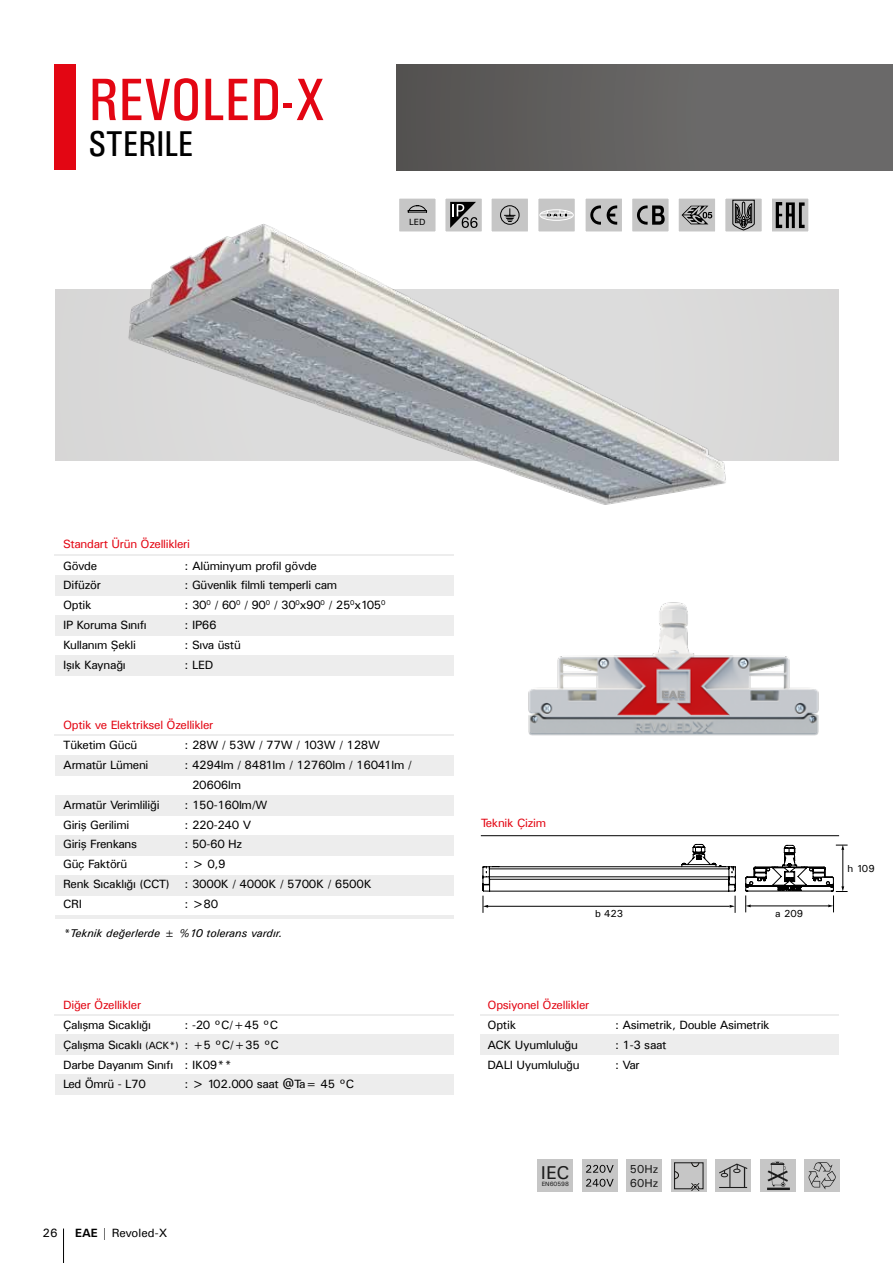
<style>
.page{position:relative;width:893px;height:1263px;background:#fff}
.page>*{position:absolute;margin:0;border:0;box-sizing:border-box;transform-origin:0 0}
.t1{font:60px "Univers Condensed";color:#e30613}
.t2{font:36px "Univers Condensed";color:#000}
.t3{font:18.6px "Univers";color:#1c1c1c}
.t4{font:12px/19.8px "Univers";letter-spacing:-.025em;color:#000}
.t5{font:12px "Univers";letter-spacing:-.025em;color:#e30613}
.t6{font:12px "Univers";color:#000}
.t7{font:11.55px/14px "Univers";color:#1c1c1c}
.t8{font:italic 11.25px "Univers";color:#000}
.t9{font:10.2px "Univers";color:#000}
.t10{font:9px "Univers";color:#000}
.t11{font:6.15px "Univers";color:#1c1c1c}
.s1{font-size:10.5px}
.s2{font-weight:700}
</style>
<div class="page">
<hr style="left:63px;top:1228px;width:1px;height:35px;background:#000">
<div style="left:396px;top:65px;width:497px;height:105px;background:linear-gradient(to right,#575553,#706f6f)"></div>
<div style="left:55px;top:289px;width:784px;height:172px;background:#d8d8d7"></div>
<div style="left:55px;top:65px;width:21px;height:105px;background:#e30613"></div>
<img style="left:128px;top:224px;width:598px;height:281px">
<div style="left:55px;top:575px;width:399px;height:20px;background:#ededed"></div>
<div style="left:55px;top:615px;width:399px;height:20px;background:#ededed"></div>
<div style="left:55px;top:655px;width:399px;height:20px;background:#ededed"></div>
<div style="left:55px;top:755px;width:399px;height:20px;background:#ededed"></div>
<div style="left:55px;top:795px;width:399px;height:20px;background:#ededed"></div>
<div style="left:55px;top:835px;width:399px;height:20px;background:#ededed"></div>
<div style="left:55px;top:875px;width:399px;height:20px;background:#ededed"></div>
<div style="left:55px;top:1035px;width:399px;height:20px;background:#ededed"></div>
<div style="left:55px;top:1075px;width:399px;height:20px;background:#ededed"></div>
<hr style="left:54px;top:555px;width:400px;height:1px;background:#ededed">
<hr style="left:54px;top:735px;width:400px;height:1px;background:#ededed">
<hr style="left:54px;top:1014px;width:400px;height:1px;background:#ededed">
<div style="left:481px;top:1035px;width:358px;height:20px;background:#ededed"></div>
<hr style="left:481px;top:1014px;width:358px;height:1px;background:#ededed">
<img style="left:528px;top:602px;width:291px;height:134px">
<img style="left:615px;top:657px;width:117px;height:59px">
<svg style="left:662px;top:691px;width:22px;height:7px"></svg>
<div style="left:760px;top:1160px;width:35px;height:32px;background:#c6c6c6"></div>
<div style="left:804px;top:1160px;width:36px;height:32px;background:#c6c6c6"></div>
<svg style="left:808px;top:1162px;width:28px;height:27px"></svg>
<div style="left:582px;top:1160px;width:35px;height:32px;background:#c6c6c6"></div>
<div style="left:627px;top:1160px;width:35px;height:32px;background:#c6c6c6"></div>
<div style="left:715px;top:1160px;width:36px;height:32px;background:#c6c6c6"></div>
<svg style="left:719px;top:1163px;width:29px;height:25px"></svg>
<div style="left:538px;top:1160px;width:35px;height:32px;background:#c6c6c6"></div>
<svg style="left:671px;top:1160px;width:35px;height:32px"></svg>
<svg style="left:674px;top:1162px;width:27px;height:29px"></svg>
<svg style="left:586px;top:1179px;width:28px;height:8px"></svg>
<svg style="left:586px;top:1165px;width:28px;height:8px"></svg>
<svg style="left:767px;top:1161px;width:21px;height:26px"></svg>
<hr style="left:767px;top:1187px;width:23px;height:3px;background:#1c1c1c">
<hr style="left:55px;top:915px;width:399px;height:3px;background:#ededed">
<div style="left:676px;top:196px;width:42px;height:38px;background:#c6c6c6;border:3px solid #fff"></div>
<div style="left:629px;top:196px;width:43px;height:38px;background:#c6c6c6;border:3px solid #fff"></div>
<div style="left:583px;top:196px;width:42px;height:38px;background:#c6c6c6;border:3px solid #fff"></div>
<svg style="left:590px;top:205px;width:27px;height:20px"></svg>
<div style="left:722px;top:196px;width:43px;height:38px;background:#c6c6c6;border:3px solid #fff"></div>
<svg style="left:732px;top:200px;width:23px;height:31px"></svg>
<svg style="left:637px;top:205px;width:28px;height:20px"></svg>
<svg style="left:681px;top:206px;width:31px;height:18px"></svg>
<svg style="left:772px;top:198px;width:37px;height:34px"></svg>
<svg style="left:776px;top:202px;width:29px;height:26px"></svg>
<div style="left:396px;top:196px;width:42px;height:38px;background:#c6c6c6;border:3px solid #fff"></div>
<svg style="left:408px;top:205px;width:19px;height:8px"></svg>
<div style="left:442px;top:196px;width:43px;height:38px;background:#c6c6c6;border:3px solid #fff"></div>
<div style="left:489px;top:196px;width:42px;height:38px;background:#c6c6c6;border:3px solid #fff"></div>
<svg style="left:500px;top:205px;width:20px;height:20px"></svg>
<svg style="left:450px;top:202px;width:27px;height:26px"></svg>
<div style="left:535px;top:196px;width:43px;height:38px;background:#c6c6c6;border:3px solid #fff"></div>
<div style="left:540px;top:210px;width:33px;height:10px;border:1px solid #fff;border-radius:50%"></div>
<hr style="left:541px;top:213px;width:31px;height:1px;background:#fff">
<hr style="left:541px;top:217px;width:31px;height:1px;background:#fff">
<svg style="left:547px;top:210px;width:19px;height:7px"></svg>
<hr style="left:481px;top:835px;width:358px;height:1px;background:#000">
<svg style="left:482px;top:844px;width:254px;height:69px"></svg>
<svg style="left:745px;top:845px;width:103px;height:67px"></svg>
<h1 class="t1" style="left:89px;top:64px;width:238px">REVOLED-X</h1>
<h2 class="t2" style="left:89px;top:123px;width:106px">STERILE</h2>
<p class="t10" style="left:409px;top:216px;width:18px">LED</p>
<p class="t5" style="left:63px;top:536px;width:128px">Standart Ürün Özellikleri</p>
<p class="t4" style="left:63px;top:555px;width:35px">Gövde</p>
<p class="t4" style="left:185px;top:555px;width:134px">: Alüminyum profil gövde</p>
<p class="t4" style="left:63px;top:575px;width:39px">Difüzör</p>
<p class="t4" style="left:185px;top:575px;width:154px">: Güvenlik filmli temperli cam</p>
<p class="t4" style="left:63px;top:595px;width:30px">Optik</p>
<p class="t4" style="left:185px;top:595px;width:202px">: 30<sup>0</sup> / 60<sup>0</sup> / 90<sup>0</sup> / 30<sup>0</sup>x90<sup>0</sup> / 25<sup>0</sup>x105<sup>0</sup></p>
<p class="t4" style="left:63px;top:615px;width:85px">IP Koruma Sınıfı</p>
<p class="t4" style="left:185px;top:615px;width:33px">: IP66</p>
<p class="t4" style="left:63px;top:635px;width:74px">Kullanım Şekli</p>
<p class="t4" style="left:185px;top:635px;width:58px">: Sıva üstü</p>
<p class="t4" style="left:63px;top:654px;width:64px">Işık Kaynağı</p>
<p class="t4" style="left:185px;top:654px;width:30px">: LED</p>
<p class="t5" style="left:63px;top:717px;width:152px">Optik ve Elektriksel Özellikler</p>
<p class="t4" style="left:63px;top:735px;width:76px">Tüketim Gücü</p>
<p class="t4" style="left:185px;top:735px;width:197px">: 28W / 53W / 77W / 103W / 128W</p>
<p class="t4" style="left:63px;top:755px;width:87px">Armatür Lümeni</p>
<p class="t4" style="left:192px;top:755px;width:221px;text-indent:-7px">: 4294lm / 8481lm / 12760lm / 16041lm /<br>20606lm</p>
<p class="t4" style="left:63px;top:795px;width:98px">Armatür Verimliliği</p>
<p class="t4" style="left:185px;top:795px;width:84px">: 150-160lm/W</p>
<p class="t4" style="left:63px;top:814px;width:68px">Giriş Gerilimi</p>
<p class="t4" style="left:185px;top:814px;width:68px">: 220-240 V</p>
<p class="t4" style="left:63px;top:834px;width:76px">Giriş Frenkans</p>
<p class="t4" style="left:185px;top:834px;width:59px">: 50-60 Hz</p>
<p class="t4" style="left:63px;top:854px;width:66px">Güç Faktörü</p>
<p class="t4" style="left:63px;top:854px;width:310px;text-indent:122px">: &gt; 0,9<br>Renk Sıcaklığı (CCT) : 3000K / 4000K / 5700K / 6500K<br>CRI</p>
<p class="t4" style="left:185px;top:894px;width:35px">: &gt;80</p>
<p class="t8" style="left:63px;top:926px;width:221px">*Teknik değerlerde ± %10 tolerans vardır.</p>
<p class="t5" style="left:63px;top:997px;width:80px">Diğer Özellikler</p>
<p class="t4" style="left:63px;top:1015px;width:89px">Çalışma Sıcaklığı</p>
<p class="t4" style="left:63px;top:1015px;width:217px;text-indent:122px">: -20 °C/+45 °C<br>Çalışma Sıcaklı <span class="s1">(ACK*)</span> : +5 °C/+35 °C<br>Darbe Dayanım Sınıfı : IK09**<br>Led Ömrü - L70</p>
<p class="t4" style="left:185px;top:1074px;width:171px">: &gt; 102.000 saat @Ta= 45 °C</p>
<p class="t4" style="left:43px;top:1222px;width:17px">26</p>
<p class="t6" style="left:75px;top:1225px;width:94px"><span class="s2">EAE</span> | Revoled-X</p>
<p class="t5" style="left:481px;top:815px;width:67px">Teknik Çizim</p>
<p class="t9" style="left:595px;top:907px;width:30px">b 423</p>
<p class="t9" style="left:775px;top:907px;width:29px">a 209</p>
<p class="t5" style="left:488px;top:997px;width:103px">Opsiyonel Özellikler</p>
<p class="t4" style="left:488px;top:1015px;width:30px">Optik</p>
<p class="t4" style="left:615px;top:1015px;width:156px">: Asimetrik, Double Asimetrik</p>
<p class="t4" style="left:488px;top:1034px;width:92px">ACK Uyumluluğu</p>
<p class="t4" style="left:615px;top:1034px;width:53px">: 1-3 saat</p>
<p class="t4" style="left:488px;top:1054px;width:94px">DALI Uyumluluğu</p>
<p class="t4" style="left:615px;top:1054px;width:26px">: Var</p>
<h3 class="t3" style="left:541px;top:1161px;width:30px">IEC</h3>
<p class="t11" style="left:542px;top:1179px;width:29px">EN60598</p>
<p class="t7" style="left:630px;top:1162px;width:30px">50Hz<br>60Hz</p>
<p class="t9" style="left:847px;top:862px;width:29px">h 109</p>
</div>
